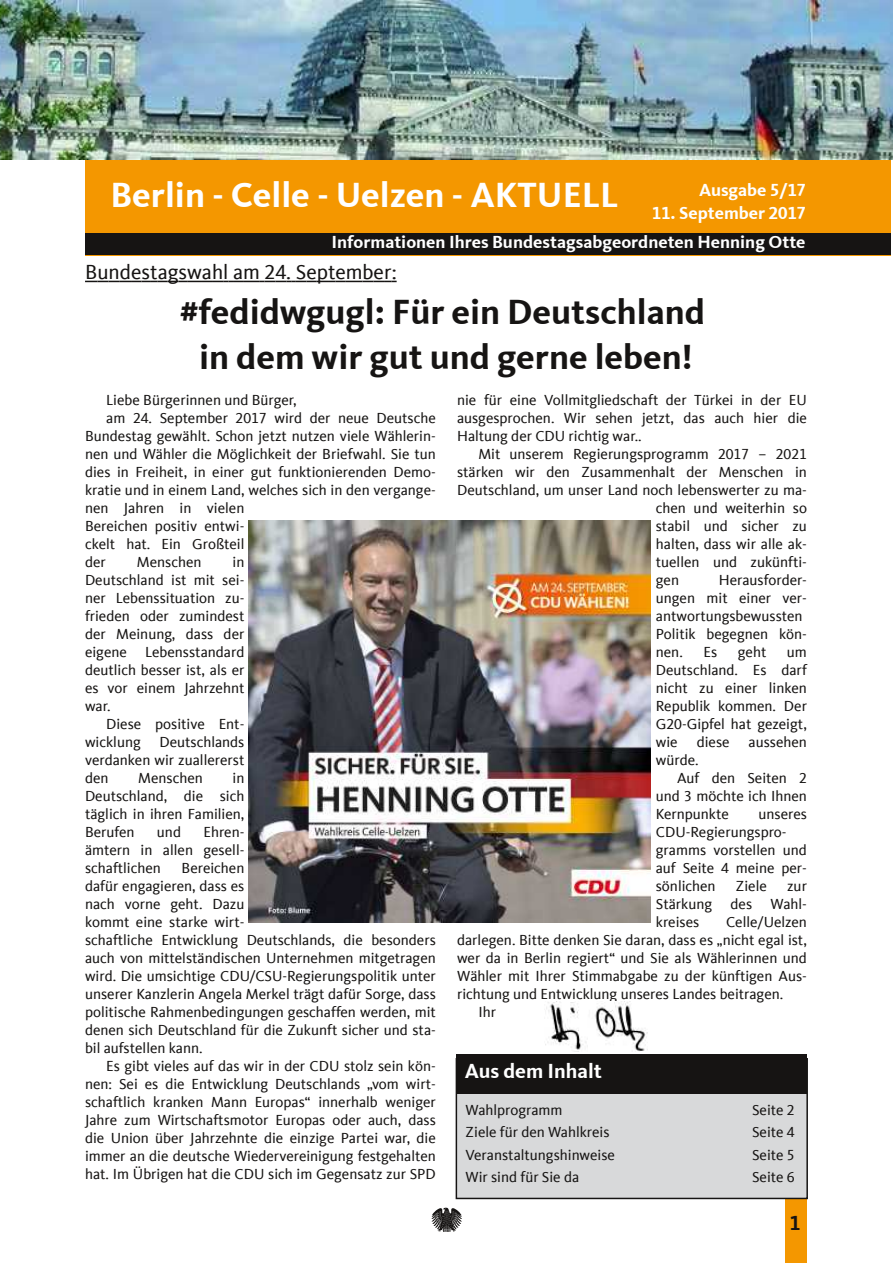
<style>
.page{position:relative;width:893px;height:1263px;background:#fff}
.page>*{position:absolute;margin:0;border:0;box-sizing:border-box;transform-origin:0 0}
.t1{font:700 36px/45px "CDU Kievit Tab";color:#161413;text-align:center}
.t2{font:700 36px "CDU Kievit Tab";color:#fff}
.t3{font:21px "CDU Kievit Tab";color:#161413}
.t4{font:700 21px "CDU Kievit Tab";color:#fff}
.t5{font:700 21px "CDU Kievit Tab";color:#161413}
.t6{font:700 18px "CDU Kievit Tab";color:#fff}
.t7{font:15px/18px "CDU Kievit Tab";color:#161413;text-align:justify}
</style>
<div class="page">
<div style="left:85px;top:160px;width:806px;height:95px;background:#f49700"></div>
<div style="left:85px;top:233px;width:806px;height:22px;background:#161413"></div>
<div style="left:785px;top:1199px;width:21px;height:64px;background:#f49700"></div>
<img style="left:0;top:0;width:893px;height:159px">
<svg style="left:85px;top:281px;width:312px;height:1px"></svg>
<div style="left:456px;top:1059px;width:351px;height:139px;background:#d8d9da"></div>
<div style="left:456px;top:1058px;width:352px;height:141px;border:2px solid #161413"></div>
<div style="left:456px;top:1054px;width:351px;height:40px;background:#161413"></div>
<img style="left:248px;top:521px;width:402px;height:402px">
<img style="left:545px;top:1002px;width:102px;height:49px">
<h1 class="t2" style="left:111px;top:182px;width:510px">Berlin - Celle - Uelzen - AKTUELL</h1>
<p class="t6" style="left:331px;top:236px;width:476px">Informationen Ihres Bundestagsabgeordneten Henning Otte</p>
<p class="t6" style="left:699px;top:183px;width:109px">Ausgabe 5/17</p>
<p class="t6" style="left:652px;top:206px;width:156px">11. September 2017</p>
<h2 class="t3" style="left:85px;top:260px;width:313px">Bundestagswahl am 24. September:</h2>
<h1 class="t1" style="left:180px;top:292px;width:527px">#fedidwgugl: Für ein Deutschland in dem wir gut und gerne leben!</h1>
<p class="t7" style="left:106px;top:391px;width:192px">Liebe Bürgerinnen und Bürger,</p>
<p class="t7" style="left:106px;top:409px;width:331px">am 24. September 2017 wird der neue Deutsche</p>
<p class="t7" style="left:85px;top:427px;width:352px">Bundestag gewählt. Schon jetzt nutzen viele Wählerin-</p>
<p class="t7" style="left:85px;top:445px;width:352px">nen und Wähler die Möglichkeit der Briefwahl. Sie tun</p>
<p class="t7" style="left:85px;top:463px;width:352px">dies in Freiheit, in einer gut funktionierenden Demo-</p>
<p class="t7" style="left:85px;top:481px;width:352px">kratie und in einem Land, welches sich in den vergange-</p>
<p class="t7" style="left:85px;top:499px;width:161px">nen Jahren in vielen</p>
<p class="t7" style="left:85px;top:517px;width:161px">Bereichen positiv entwi-</p>
<p class="t7" style="left:85px;top:535px;width:161px">ckelt hat. Ein Großteil</p>
<p class="t7" style="left:85px;top:553px;width:22px">der</p>
<p class="t7" style="left:137px;top:553px;width:66px">Menschen</p>
<p class="t7" style="left:85px;top:553px;width:161px;text-indent:148px">in Deutschland ist mit sei&shy;ner Lebenssituation zu&shy;frieden oder zumindest der Meinung, dass der eigene Lebensstandard deutlich besser ist, als er es vor einem Jahrzehnt war.</p>
<p class="t7" style="left:85px;top:715px;width:161px;text-indent:21px">Diese positive Ent&shy;wicklung Deutschlands verdanken wir zuallererst den</p>
<p class="t7" style="left:138px;top:769px;width:66px">Menschen</p>
<p class="t7" style="left:85px;top:769px;width:161px;text-indent:148px">in Deutschland, die sich täglich in ihren Familien, Berufen</p>
<p class="t7" style="left:85px;top:823px;width:161px;text-indent:118px">Ehren&shy;ämtern in allen gesell&shy;schaftlichen</p>
<p class="t7" style="left:157px;top:823px;width:26px">und</p>
<p class="t7" style="left:85px;top:859px;width:352px;text-align:left;text-indent:97px">Bereichen<br>dafür engagieren, dass es<br>nach vorne geht. Dazu<br>kommt eine starke wirt-<br>schaftliche Entwicklung Deutschlands, die besonders auch von mittelständischen Unternehmen mitgetragen wird. Die umsichtige CDU/CSU-Regierungspolitik unter unserer Kanzlerin Angela Merkel trägt dafür Sorge, dass politische Rahmenbedingungen geschaffen werden, mit denen sich Deutschland für die Zukunft sicher und sta&shy;bil aufstellen kann.</p>
<p class="t7" style="left:85px;top:1057px;width:352px;text-indent:21px">Es gibt vieles auf das wir in der CDU stolz sein kön&shy;nen: Sei es die Entwicklung Deutschlands „vom wirt&shy;schaftlich kranken Mann Europas“ innerhalb weniger Jahre zum Wirtschaftsmotor Europas oder auch, dass die Union über Jahrzehnte die einzige Partei war, die immer an die deutsche Wiedervereinigung festgehalten hat. Im Übrigen hat die CDU sich im Gegensatz zur SPD</p>
<p class="t7" style="left:457px;top:391px;width:351px">nie für eine Vollmitgliedschaft der Türkei in der EU ausgesprochen. Wir sehen jetzt, das auch hier die Haltung der CDU richtig war..</p>
<p class="t7" style="left:478px;top:445px;width:330px">Mit unserem Regierungsprogramm 2017 – 2021</p>
<p class="t7" style="left:457px;top:463px;width:351px">stärken wir den Zusammenhalt der Menschen in</p>
<p class="t7" style="left:457px;top:481px;width:351px">Deutschland, um unser Land noch lebenswerter zu ma-</p>
<p class="t7" style="left:656px;top:499px;width:153px">chen und weiterhin so</p>
<p class="t7" style="left:656px;top:517px;width:153px">stabil und sicher zu</p>
<p class="t7" style="left:656px;top:535px;width:153px">halten, dass wir alle ak-</p>
<p class="t7" style="left:656px;top:553px;width:153px">tuellen und zukünfti-</p>
<p class="t7" style="left:656px;top:571px;width:25px">gen</p>
<p class="t7" style="left:656px;top:571px;width:153px;text-align:left;text-indent:63px">Herausforder&shy;ungen mit einer ver&shy;antwortungsbewussten<br>Politik begegnen kön&shy;nen.</p>
<p class="t7" style="left:703px;top:643px;width:15px">Es</p>
<p class="t7" style="left:738px;top:643px;width:30px">geht</p>
<p class="t7" style="left:656px;top:643px;width:153px;text-indent:131px">um Deutschland. Es darf nicht zu einer linken Republik kommen. Der G20-Gipfel hat gezeigt, wie</p>
<p class="t7" style="left:697px;top:733px;width:34px">diese</p>
<p class="t7" style="left:749px;top:733px;width:60px">aussehen</p>
<p class="t7" style="left:656px;top:751px;width:44px">würde.</p>
<p class="t7" style="left:677px;top:769px;width:131px">Auf den Seiten 2</p>
<p class="t7" style="left:656px;top:787px;width:153px">und 3 möchte ich Ihnen</p>
<p class="t7" style="left:656px;top:805px;width:75px">Kernpunkte</p>
<p class="t7" style="left:656px;top:805px;width:153px;text-align:left;text-indent:103px">unseres<br>CDU-Regierungspro&shy;gramms vorstellen und auf Seite 4 meine per&shy;sönlichen</p>
<p class="t7" style="left:736px;top:877px;width:32px">Ziele</p>
<p class="t7" style="left:656px;top:877px;width:153px;text-indent:131px">zur Stärkung des Wahl&shy;kreises</p>
<p class="t7" style="left:726px;top:913px;width:82px">Celle/Uelzen</p>
<p class="t7" style="left:457px;top:931px;width:351px">darlegen. Bitte denken Sie daran, dass es „nicht egal ist,</p>
<p class="t7" style="left:457px;top:949px;width:351px">wer da in Berlin regiert“ und Sie als Wählerinnen und</p>
<p class="t7" style="left:457px;top:967px;width:351px">Wähler mit Ihrer Stimmabgabe zu der künftigen Aus-</p>
<p class="t7" style="left:457px;top:985px;width:328px">richtung und Entwicklung unseres Landes beitragen.</p>
<p class="t7" style="left:478px;top:1003px;width:19px">Ihr</p>
<h2 class="t4" style="left:465px;top:1063px;width:139px">Aus dem Inhalt</h2>
<p class="t7" style="left:466px;top:1101px;width:98px">Wahlprogramm</p>
<p class="t7" style="left:752px;top:1101px;width:44px">Seite 2</p>
<p class="t7" style="left:466px;top:1123px;width:145px">Ziele für den Wahlkreis</p>
<p class="t7" style="left:752px;top:1123px;width:44px">Seite 4</p>
<p class="t7" style="left:466px;top:1146px;width:151px">Veranstaltungshinweise</p>
<p class="t7" style="left:752px;top:1146px;width:44px">Seite 5</p>
<p class="t7" style="left:466px;top:1168px;width:115px">Wir sind für Sie da</p>
<p class="t7" style="left:752px;top:1168px;width:44px">Seite 6</p>
<h2 class="t5" style="left:789px;top:1215px;width:12px">1</h2>
</div>
